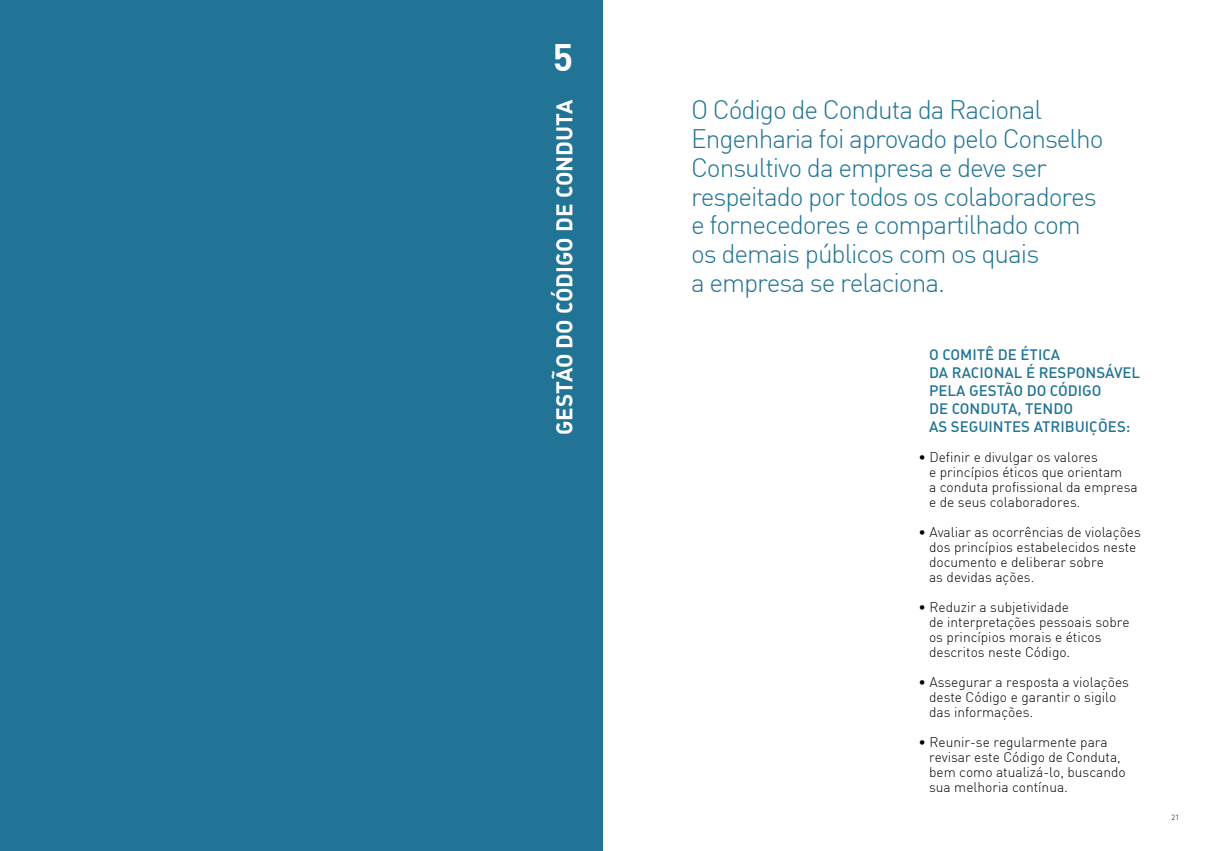
<style>
.page{position:relative;width:1205px;height:851px;background:#fff}
.page>*{position:absolute;margin:0;border:0;box-sizing:border-box;transform-origin:0 0}
.t1{font:37.5px "DIN Bold";color:#fff}
.t2{font:300 26.25px/28.8px "DIN";letter-spacing:-.04em;color:#217495}
.t3{font:22.5px "DIN Bold Alternate";color:#fff}
.t4{font:15px/18px "DIN Medium Alternate";color:#217495}
.t5{font:300 13.75px/15px "DIN";color:#000}
.t6{font:300 7.5px "DIN";color:#000}
</style>
<div class="page">
<div style="left:0;top:0;width:602px;height:850px;background:#217495"></div>
<h1 class="t1" style="left:553px;top:33px;width:22px">5</h1>
<h3 class="t3" style="left:549px;top:435px;width:337px;rotate:-90deg">GESTÃO DO CÓDIGO DE CONDUTA</h3>
<h2 class="t2" style="left:691px;top:95px;width:414px">O Código de Conduta da Racional<br>Engenharia foi aprovado pelo Conselho<br>Consultivo da empresa e deve ser respeitado por todos os colaboradores e fornecedores e compartilhado com os demais públicos com os quais<br>a empresa se relaciona.</h2>
<p class="t4" style="left:929px;top:345px;width:117px">O COMITÊ DE ÉTICA<br>DA RACIONAL</p>
<p class="t4" style="left:1026px;top:363px;width:23px">É RESPONS</p>
<p class="t4" style="left:1105px;top:363px;width:19px">ÁVEL</p>
<p class="t4" style="left:929px;top:381px;width:203px;text-indent:40px">GESTÃO DO CÓDI GO<br>DE CON DUTA, TEN DO<br>AS SEGUINTES ATRI BUIÇÕES:</p>
<p class="t5" style="left:929px;top:449px;width:210px;text-indent:-11px">• Definir e divulgar os valores<br>e princípios éticos que orientam<br>a conduta profissional da empresa e de seus colaboradores.</p>
<p class="t5" style="left:929px;top:524px;width:213px;text-indent:-11px">• Avaliar as ocorrências de violações dos princípios estabelecidos neste documento e deliberar sobre<br>as devidas ações.</p>
<p class="t5" style="left:929px;top:599px;width:202px;text-indent:-11px">• Reduzir a subjetividade<br>de interpretações pessoais sobre os princípios morais e éticos descritos neste Código.</p>
<p class="t5" style="left:929px;top:674px;width:201px;text-indent:-11px">• Assegurar a resposta a violações deste Código e garantir o sigilo das informações.</p>
<p class="t5" style="left:929px;top:734px;width:198px;text-indent:-11px">• Reunir-se regularmente para revisar este Código de Conduta, bem como atualizá-lo, buscando sua melhoria contínua.</p>
<p class="t4" style="left:929px;top:381px;width:10px">PELA</p>
<p class="t6" style="left:1171px;top:812px;width:9px">21</p>
</div>
